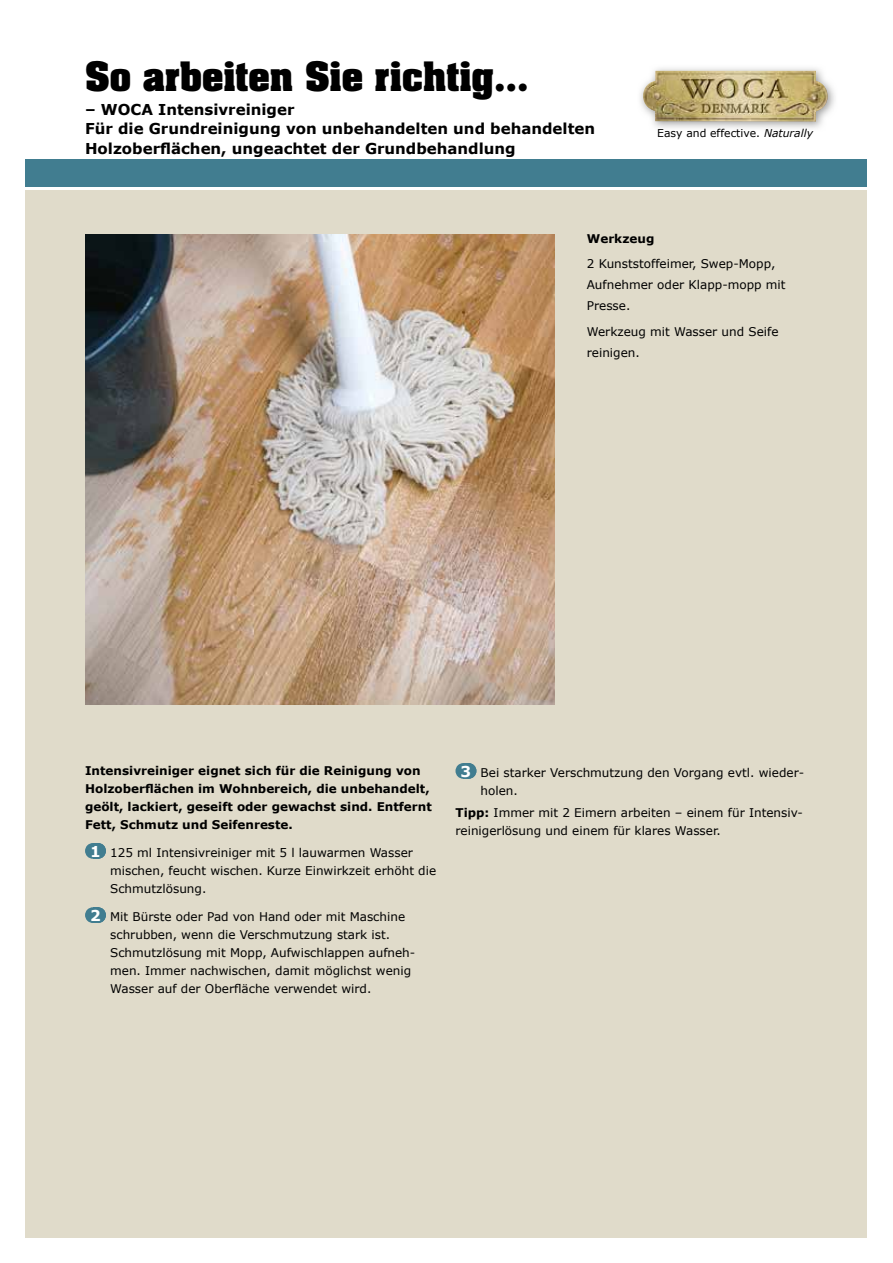
<style>
.page{position:relative;width:893px;height:1263px;background:#fff}
.page>*{position:absolute;margin:0;border:0;box-sizing:border-box;transform-origin:0 0}
.t1{font:700 34.5px "Aachen CE";color:#000}
.t2{font:700 15px/19.5px "Verdana";color:#000}
.t3{font:12px/18px "Verdana";color:#000}
.t4{font:700 12px/18px "Verdana";color:#000}
.t5{font:10.8px "Verdana";color:#000}
.s1{font-style:italic}
.s2{font-weight:700;font-size:15px;color:#fff}
.s3{font-weight:700}
</style>
<div class="page">
<div style="left:26px;top:190px;width:841px;height:1047px;background:#e0dbca"></div>
<div style="left:26px;top:157px;width:841px;height:30px;background:#417d90"></div>
<hr style="left:23px;top:156px;width:847px;height:3px;background:#fff">
<img style="left:640px;top:68px;width:195px;height:60px">
<img style="left:643px;top:71px;width:185px;height:51px">
<img style="left:85px;top:234px;width:470px;height:470px">
<svg style="left:85px;top:843px;width:21px;height:16px"></svg>
<svg style="left:85px;top:907px;width:21px;height:16px"></svg>
<svg style="left:455px;top:763px;width:21px;height:16px"></svg>
<h1 class="t1" style="left:85px;top:52px;width:445px">So arbeiten Sie richtig…</h1>
<p class="t2" style="left:85px;top:99px;width:512px">– WOCA Intensivreiniger<br>Für die Grundreinigung von unbehandelten und behandelten<br>Holzoberflächen, ungeachtet der Grundbehandlung</p>
<p class="t5" style="left:657px;top:126px;width:157px">Easy and effective. <span class="s1">Naturally</span></p>
<p class="t4" style="left:587px;top:229px;width:69px">Werkzeug</p>
<p class="t3" style="left:587px;top:253px;width:200px;line-height:21px">2 Kunststoffeimer, Swep-Mopp,<br>Aufnehmer oder Klapp-mopp mit<br>Presse.</p>
<p class="t3" style="left:587px;top:321px;width:193px;line-height:21px">Werkzeug mit Wasser und Seife reinigen.</p>
<p class="t4" style="left:85px;top:761px;width:348px">Intensivreiniger eignet sich für die Reinigung von Holz oberflächen im Wohnbereich, die unbehandelt, geölt, lackiert, geseift oder gewachst sind. Entfernt Fett, Schmutz und Seifenreste.</p>
<p class="t3" style="left:110px;top:843px;width:328px;text-indent:-20px"><span class="s2">1</span> 125 ml Intensivreiniger mit 5 l lauwarmen Wasser mischen, feucht wischen. Kurze Einwirkzeit erhöht die<br>Schmutzlösung.</p>
<p class="t3" style="left:110px;top:908px;width:307px;text-indent:-20px"><span class="s2">2</span> Mit Bürste oder Pad von Hand oder mit Maschine schrubben, wenn die Verschmutzung stark ist.<br>Schmutzlösung mit Mopp, Aufwischlappen aufneh&shy;men. Immer nachwischen, damit möglichst wenig Wasser auf der Oberfläche verwendet wird.</p>
<p class="t3" style="left:481px;top:763px;width:325px;text-indent:-20px"><span class="s2">3</span> Bei starker Verschmutzung den Vorgang evtl. wieder&shy;holen.</p>
<p class="t3" style="left:455px;top:804px;width:349px"><span class="s3">Tipp:</span> Immer mit 2 Eimern arbeiten – einem für Intensiv&shy;reinigerlösung und einem für klares Wasser.</p>
</div>
